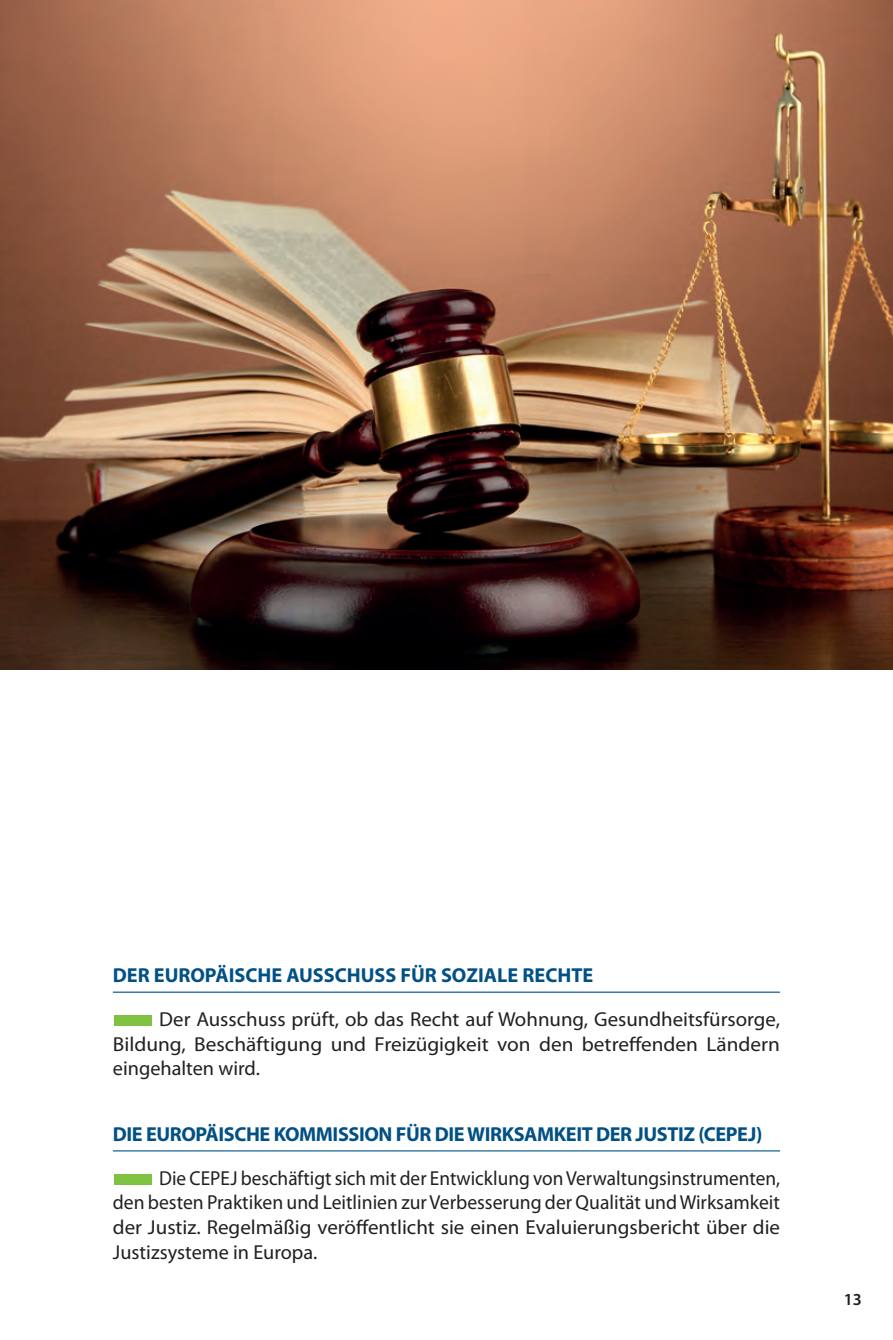
<style>
.page{position:relative;width:893px;height:1340px;background:#fff}
.page>*{position:absolute;margin:0;border:0;box-sizing:border-box;transform-origin:0 0}
.t1{font:20.25px/24.8px "Myriad Pro";color:#231f20;text-align:justify;scale:.95 1}
.t2{font:20.25px/24.8px "Myriad Pro";color:#231f20;text-align:justify}
.t3{font:700 20.25px "Myriad Pro";letter-spacing:-.02em;color:#015086}
.t4{font:700 20.25px "Myriad Pro";color:#015086}
.t5{font:600 16.88px "Myriad Pro";color:#231f20}
.s1{color:#7fc241}
</style>
<div class="page">
<img style="left:0;top:0;width:893px;height:670px">
<hr style="left:113px;top:991px;width:667px;height:1px;background:#015086">
<hr style="left:113px;top:1150px;width:667px;height:1px;background:#015086">
<p class="t4" style="left:113px;top:962px;width:482px">DER EUROPÄISCHE AUSSCHUSS FÜR SOZIALE RECHTE</p>
<p class="t2" style="left:113px;top:1006px;width:669px"><span class="s1">■</span>Der Ausschuss prüft, ob das Recht auf Wohnung, Gesundheitsfürsorge, Bildung, Beschäftigung und Freizügigkeit von den betreffenden Ländern eingehalten wird.</p>
<p class="t3" style="left:113px;top:1120px;width:651px">DIE EUROPÄISCHE KOMMISSION FÜR DIE WIRKSAMKEIT DER JUSTIZ (CEPEJ)</p>
<p class="t1" style="left:113px;top:1165px;width:704px"><span class="s1">■</span>Die CEPEJ beschäftigt sich mit der Entwicklung von Verwaltungsinstrumenten, den besten Praktiken und Leitlinien zur Verbesserung der Qualität und Wirksamkeit der Justiz. Regelmäßig veröffentlicht sie einen Evaluierungsbericht über die Justizsysteme in Europa.</p>
<p class="t5" style="left:844px;top:1288px;width:20px">13</p>
</div>
